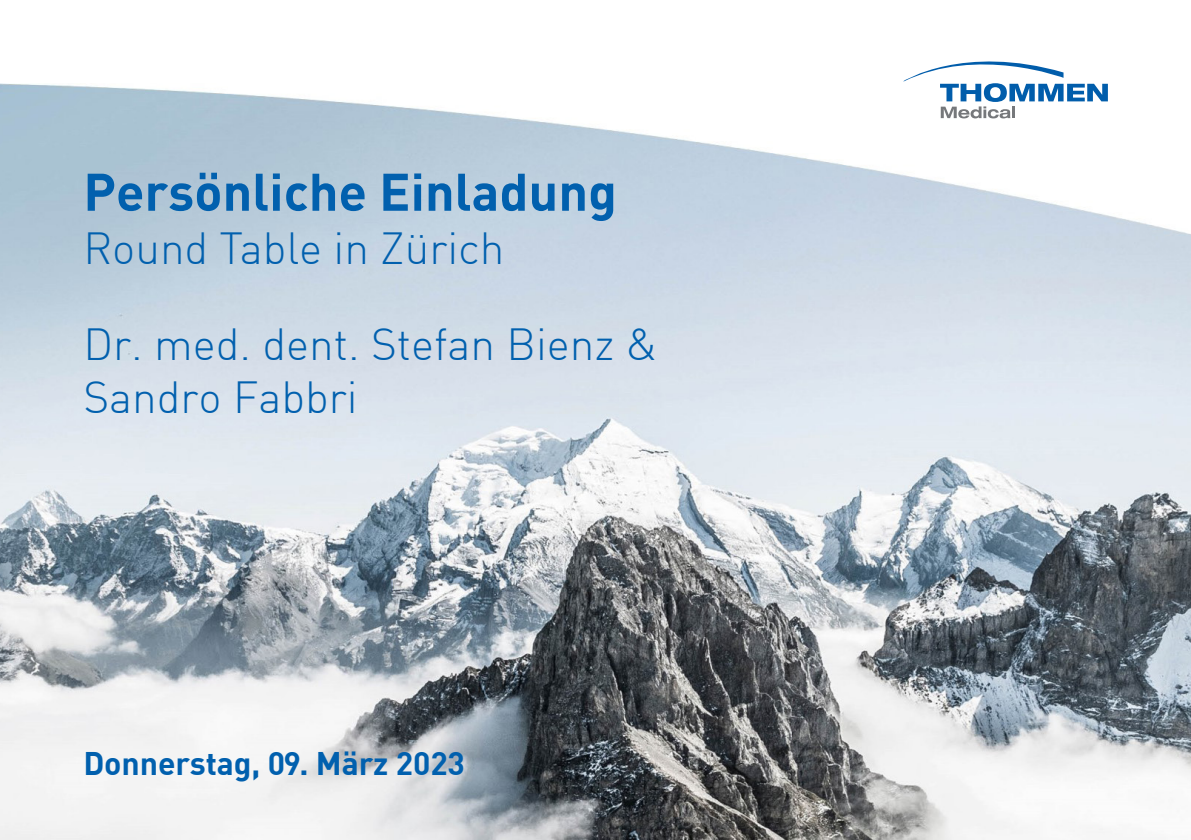
<style>
.page{position:relative;width:1191px;height:840px;background:#fff}
.page>*{position:absolute;margin:0;border:0;box-sizing:border-box;transform-origin:0 0}
.t1{font:700 52px "DIN Pro";color:#0160ae}
.t2{font:300 44px/96px "DIN Offc";color:#0160ae}
.t3{font:700 32px "DIN Offc";letter-spacing:-.005em;color:#0160ae}
</style>
<div class="page">
<img style="left:0;top:84px;width:1191px;height:755px">
<svg style="left:903px;top:61px;width:204px;height:57px"></svg>
<p class="t1" style="left:83px;top:151px;width:535px">Persönliche Einladung</p>
<p class="t2" style="left:83px;top:200px;width:574px">Round Table in Zürich<br>Dr. med. dent. Stefan Bienz &amp;</p>
<p class="t2" style="left:83px;top:349px;width:276px">Sandro Fabbri</p>
<p class="t3" style="left:83px;top:741px;width:383px">Donnerstag, 09. März 2023</p>
</div>
